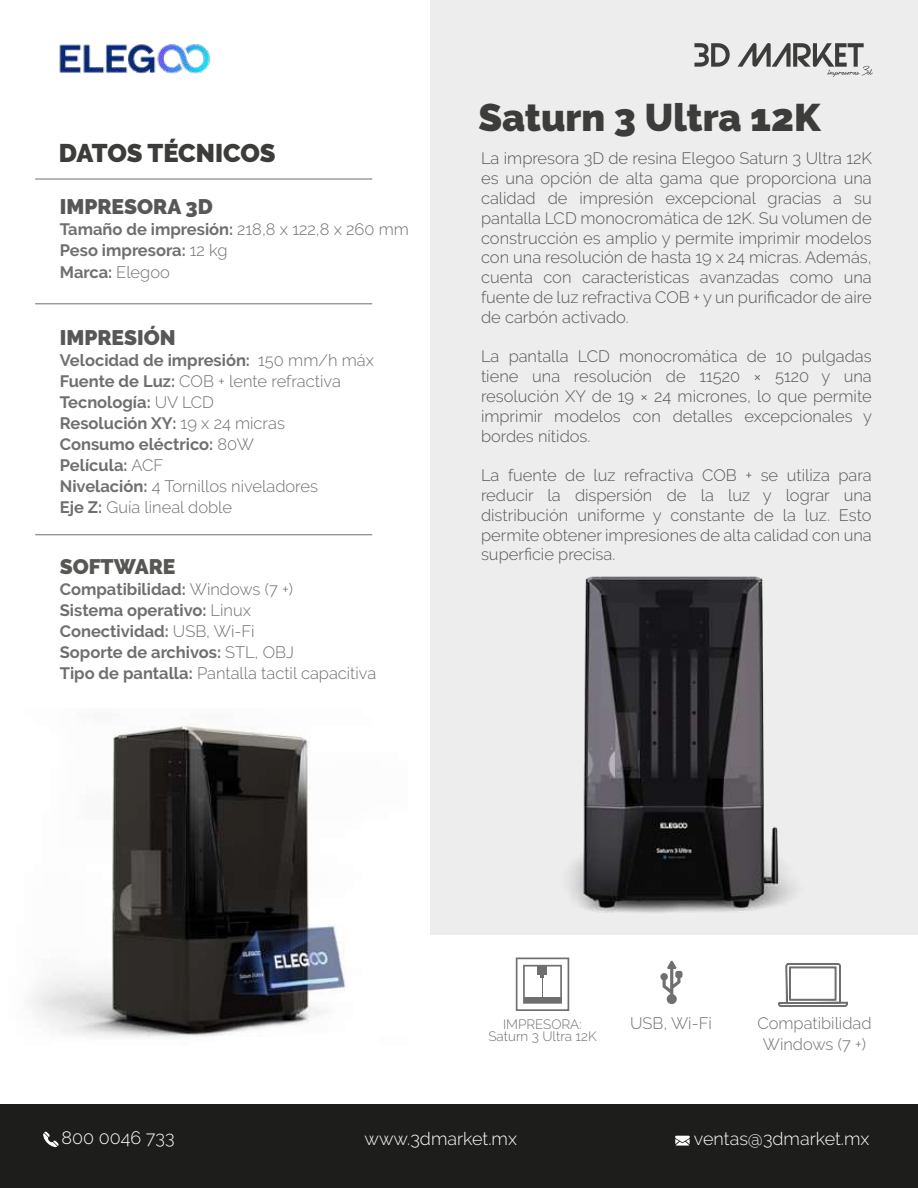
<style>
.page{position:relative;width:918px;height:1188px;background:#fff}
.page>*{position:absolute;margin:0;border:0;box-sizing:border-box;transform-origin:0 0}
.t1{font:900 38.4px "Raleway";color:#3c3c3b}
.t2{font:900 25.5px "Raleway";letter-spacing:-.005em;color:#3c3c3b}
.t3{font:900 21px "Raleway";color:#575756}
.t4{font:300 18px "Raleway";color:#fff}
.t5{font:300 16.5px/19.8px "Raleway";color:#575756;text-align:justify}
.t6{font:700 16.5px/21px "Raleway";color:#706f6f}
.t7{font:300 16.5px/21px "Raleway";color:#706f6f;text-align:center}
.t8{font:300 13.5px/12px "Raleway";color:#706f6f;text-align:center}
.s1{font-weight:300}
</style>
<div class="page">
<img style="left:30px;top:725px;width:316px;height:312px">
<div style="left:431px;top:0;width:487px;height:934px;background:#ededed"></div>
<div style="left:0;top:1105px;width:918px;height:83px;background:#1d1d1b"></div>
<svg style="left:43px;top:1131px;width:16px;height:16px"></svg>
<svg style="left:675px;top:1136px;width:15px;height:10px"></svg>
<svg style="left:694px;top:43px;width:36px;height:24px"></svg>
<svg style="left:738px;top:43px;width:135px;height:34px"></svg>
<hr style="left:35px;top:303px;width:337px;height:1px;background:#706f6f">
<hr style="left:35px;top:534px;width:337px;height:1px;background:#706f6f">
<hr style="left:35px;top:179px;width:337px;height:1px;background:#706f6f">
<svg style="left:778px;top:963px;width:70px;height:44px"></svg>
<svg style="left:516px;top:958px;width:53px;height:53px"></svg>
<svg style="left:660px;top:961px;width:22px;height:43px"></svg>
<img style="left:59px;top:44px;width:151px;height:30px">
<img style="left:570px;top:576px;width:225px;height:337px">
<h2 class="t2" style="left:59px;top:138px;width:218px">DATOS TÉCNICOS</h2>
<p class="t3" style="left:60px;top:195px;width:154px">IMPRESORA 3D</p>
<p class="t6" style="left:60px;top:219px;width:351px">Tamaño de impresión: <span class="s1">218,8 x 122,8 x 260 mm<br></span>Peso impresora: <span class="s1">12 kg<br></span>Marca: <span class="s1">Elegoo</span></p>
<p class="t3" style="left:60px;top:325px;width:117px">IMPRESIÓN</p>
<p class="t6" style="left:60px;top:350px;width:316px">Velocidad de impresión: <span class="s1">150 mm/h máx<br></span>Fuente de Luz: <span class="s1">COB + lente refractiva<br></span>Tecnología: <span class="s1">UV LCD<br></span>Resolución XY: <span class="s1">19 x 24 micras<br></span>Consumo eléctrico: <span class="s1">80W<br></span>Película: <span class="s1">ACF<br></span>Nivelación: <span class="s1">4 Tornillos niveladores<br></span>Eje Z: <span class="s1">Guía lineal doble</span></p>
<p class="t3" style="left:60px;top:555px;width:117px">SOFTWARE</p>
<p class="t6" style="left:60px;top:579px;width:318px">Compatibilidad: <span class="s1">Windows (7 +)<br></span>Sistema operativo: <span class="s1">Linux<br></span>Conectividad: <span class="s1">USB, Wi-Fi<br></span>Soporte de archivos: <span class="s1">STL, OBJ<br></span>Tipo de pantalla: <span class="s1">Pantalla tactil capacitiva</span></p>
<h1 class="t1" style="left:479px;top:95px;width:344px">Saturn 3 Ultra 12K</h1>
<p class="t5" style="left:481px;top:149px;width:392px">La impresora 3D de resina Elegoo Saturn 3 Ultra 12K es una opción de alta gama que proporciona una calidad de impresión excepcional gracias a su pantalla LCD monocromática de 12K. Su volumen de construcción es amplio y permite imprimir modelos con una resolución de hasta 19 x 24 micras. Además, cuenta con características avanzadas como una fuente de luz refractiva COB + y un purificador de aire de carbón activado.</p>
<p class="t5" style="left:481px;top:347px;width:393px">La pantalla LCD monocromática de 10 pulgadas tiene una resolución de 11520 × 5120 y una resolución XY de 19 × 24 micrones, lo que permite imprimir modelos con detalles excepcionales y bordes nítidos.</p>
<p class="t5" style="left:481px;top:465px;width:392px">La fuente de luz refractiva COB + se utiliza para reducir la dispersión de la luz y lograr una distribución uniforme y constante de la luz. Esto permite obtener impresiones de alta calidad con una superficie precisa.</p>
<p class="t8" style="left:488px;top:1018px;width:110px">IMPRESORA:<br>Saturn 3 Ultra 12K</p>
<p class="t7" style="left:630px;top:1013px;width:83px">USB, Wi-Fi</p>
<p class="t7" style="left:757px;top:1013px;width:116px">Compatibilidad<br>Windows (7 +)</p>
<p class="t4" style="left:62px;top:1128px;width:114px">800 0046 733</p>
<p class="t4" style="left:365px;top:1128px;width:154px">www.3dmarket.mx</p>
<p class="t4" style="left:694px;top:1129px;width:177px">ventas@3dmarket.mx</p>
</div>
